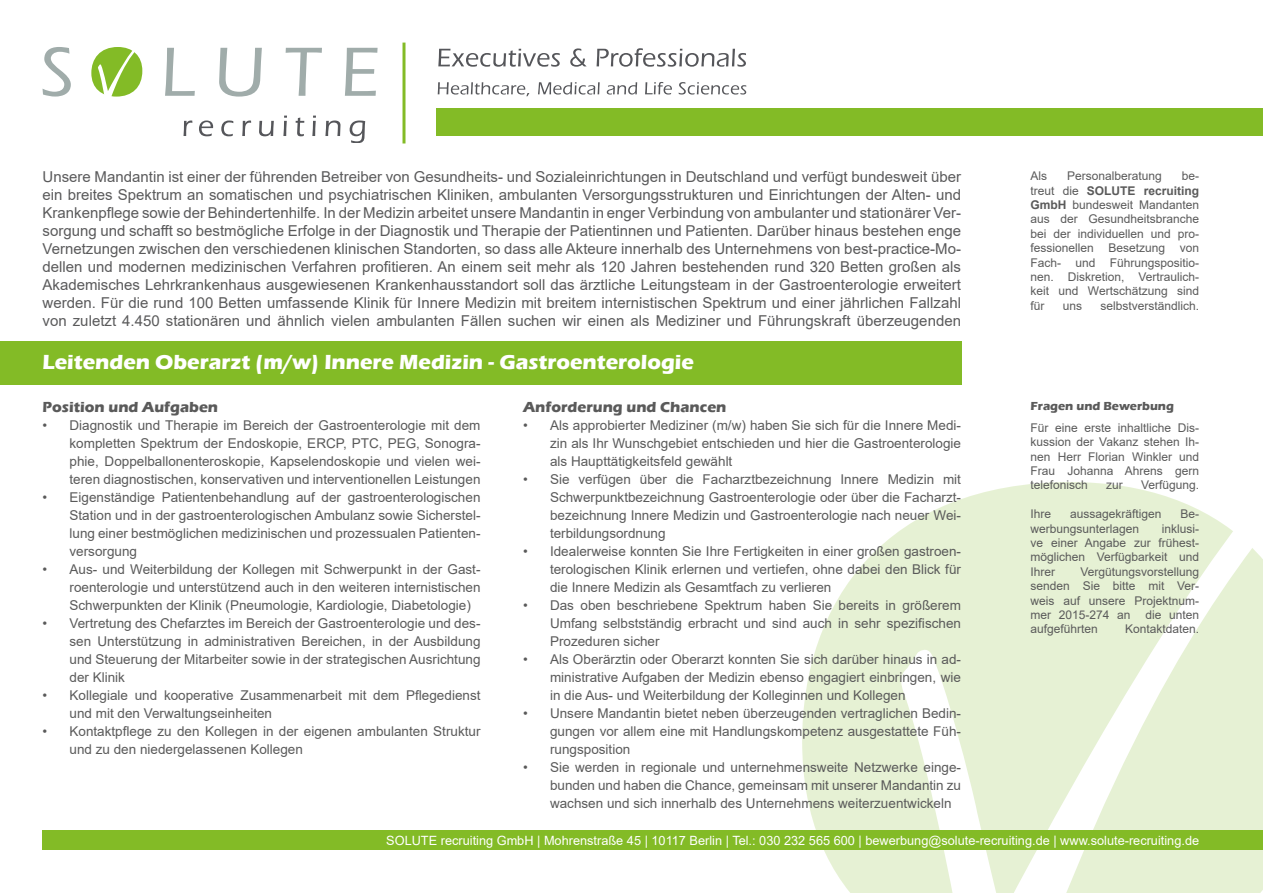
<style>
.page{position:relative;width:1263px;height:893px;background:#fff}
.page>*{position:absolute;margin:0;border:0;box-sizing:border-box;transform-origin:0 0}
.t1{font:700 21px "Eras ITC";color:#fff}
.t2{font:15px/18px "Arial";color:#5a5a5b;text-align:justify}
.t3{font:700 15px "Eras ITC";color:#5a5a5a}
.t4{font:13.5px/18px "Arial";color:#5a5a5a;text-align:justify}
.t5{font:12.75px "Arial";color:#fff}
.t6{font:12px/14.4px "Arial";color:#5a5a5a;text-align:justify}
.t7{font:700 12px "Eras ITC";color:#5a5a5a}
.s1{font-weight:700}
</style>
<div class="page">
<svg style="left:802px;top:532px;width:96px;height:361px;fill:#e6f1d4"></svg>
<svg style="left:898px;top:482px;width:365px;height:411px;fill:#e6f1d4"></svg>
<div style="left:0;top:341px;width:961px;height:44px;background:#83bb26"></div>
<svg style="left:183px;top:116px;width:182px;height:27px"></svg>
<svg style="left:165px;top:48px;width:213px;height:49px"></svg>
<hr style="left:402px;top:43px;width:3px;height:100px;background:#83bb26">
<svg style="left:438px;top:82px;width:308px;height:14px"></svg>
<svg style="left:438px;top:48px;width:308px;height:19px"></svg>
<div style="left:91px;top:47px;width:51px;height:50px;background:#83bb26;border-radius:50%"></div>
<svg style="left:98px;top:47px;width:42px;height:50px"></svg>
<svg style="left:43px;top:47px;width:28px;height:50px"></svg>
<div style="left:437px;top:108px;width:826px;height:28px;background:#83bb26"></div>
<div style="left:43px;top:830px;width:1220px;height:20px;background:#83bb26"></div>
<p class="t2" style="left:43px;top:168px;width:920px">Unsere Mandantin ist einer der führenden Betreiber von Gesundheits- und Sozialeinrichtungen in Deutschland und verfügt bundesweit über ein breites Spektrum an somatischen und psychiatrischen Kliniken, ambulanten Versorgungsstrukturen und Einrichtungen der Alten- und Krankenpflege sowie der Behindertenhilfe. In der Medizin arbeitet unsere Mandantin in enger Verbindung von ambulanter und stationärer Ver&shy;sorgung und schafft so bestmögliche Erfolge in der Diagnostik und Therapie der Patientinnen und Patienten. Darüber hinaus bestehen enge Vernetzungen zwischen den verschiedenen klinischen Standorten, so dass alle Akteure innerhalb des Unternehmens von best-practice-Mo&shy;dellen und modernen medizinischen Verfahren profitieren. An einem seit mehr als 120 Jahren bestehenden rund 320 Betten großen als Akademisches Lehrkrankenhaus ausgewiesenen Krankenhausstandort soll das ärztliche Leitungsteam in der Gastroenterologie erweitert werden. Für die rund 100 Betten umfassende Klinik für Innere Medizin mit breitem internistischen Spektrum und einer jährlichen Fallzahl von zuletzt 4.450 stationären und ähnlich vielen ambulanten Fällen suchen wir einen als Mediziner und Führungskraft überzeugenden</p>
<p class="t6" style="left:1030px;top:169px;width:18px">Als</p>
<p class="t6" style="left:1067px;top:169px;width:96px">Personalberatung</p>
<p class="t6" style="left:1030px;top:169px;width:170px;text-indent:151px">be&shy;treut die <span class="s1">SOLUTE recruiting GmbH</span> bundesweit Mandanten aus der Gesundheitsbranche bei der individuellen und pro&shy;fessionellen Besetzung von Fach- und Führungspositio&shy;nen. Diskretion, Vertraulich&shy;keit und Wertschätzung sind für</p>
<p class="t6" style="left:1063px;top:298px;width:21px">uns</p>
<p class="t6" style="left:1100px;top:298px;width:100px">selbstverständlich.</p>
<h1 class="t1" style="left:43px;top:350px;width:653px">Leitenden Oberarzt (m/w) Innere Medizin - Gastroenterologie</h1>
<p class="t3" style="left:43px;top:399px;width:177px">Position und Aufgaben</p>
<p class="t4" style="left:70px;top:416px;width:412px;text-indent:-27px">• Diagnostik und Therapie im Bereich der Gastroenterologie mit dem kompletten Spektrum der Endoskopie, ERCP, PTC, PEG, Sonogra&shy;phie, Doppelballonenteroskopie, Kapselendoskopie und vielen wei&shy;teren diagnostischen, konservativen und interventionellen Leistungen</p>
<p class="t4" style="left:70px;top:488px;width:412px;text-indent:-27px">• Eigenständige Patientenbehandlung auf der gastroenterologischen Station und in der gastroenterologischen Ambulanz sowie Sicherstel&shy;lung einer bestmöglichen medizinischen und prozessualen Patienten&shy;versorgung</p>
<p class="t4" style="left:70px;top:560px;width:412px;text-indent:-27px">• Aus- und Weiterbildung der Kollegen mit Schwerpunkt in der Gast&shy;roenterologie und unterstützend auch in den weiteren internistischen Schwerpunkten der Klinik (Pneumologie, Kardiologie, Diabetologie)</p>
<p class="t4" style="left:70px;top:614px;width:412px;text-indent:-27px">• Vertretung des Chefarztes im Bereich der Gastroenterologie und des&shy;sen Unterstützung in administrativen Bereichen, in der Ausbildung und Steuerung der Mitarbeiter sowie in der strategischen Ausrichtung der Klinik</p>
<p class="t4" style="left:70px;top:686px;width:412px;text-indent:-27px">• Kollegiale und kooperative Zusammenarbeit mit dem Pflegedienst und mit den Verwaltungseinheiten</p>
<p class="t4" style="left:70px;top:722px;width:412px;text-indent:-27px">• Kontaktpflege zu den Kollegen in der eigenen ambulanten Struktur und zu den niedergelassenen Kollegen</p>
<p class="t3" style="left:523px;top:399px;width:205px">Anforderung und Chancen</p>
<p class="t4" style="left:550px;top:416px;width:412px;text-indent:-27px">• Als approbierter Mediziner (m/w) haben Sie sich für die Innere Medi&shy;zin als Ihr Wunschgebiet entschieden und hier die Gastroenterologie als Haupttätigkeitsfeld gewählt</p>
<p class="t4" style="left:550px;top:470px;width:412px;text-indent:-27px">• Sie verfügen über die Facharztbezeichnung Innere Medizin mit Schwerpunktbezeichnung Gastroenterologie oder über die Facharzt&shy;bezeichnung Innere Medizin und Gastroenterologie nach neuer Wei&shy;terbildungsordnung</p>
<p class="t4" style="left:550px;top:542px;width:412px;text-indent:-27px">• Idealerweise konnten Sie Ihre Fertigkeiten in einer großen gastroen&shy;terologischen Klinik erlernen und vertiefen, ohne dabei den Blick für die Innere Medizin als Gesamtfach zu verlieren</p>
<p class="t4" style="left:550px;top:596px;width:412px;text-indent:-27px">• Das oben beschriebene Spektrum haben Sie bereits in größerem Umfang selbstständig erbracht und sind auch in sehr spezifischen Prozeduren sicher</p>
<p class="t4" style="left:550px;top:650px;width:412px;text-indent:-27px">• Als Oberärztin oder Oberarzt konnten Sie sich darüber hinaus in ad&shy;ministrative Aufgaben der Medizin ebenso engagiert einbringen, wie in die Aus- und Weiterbildung der Kolleginnen und Kollegen</p>
<p class="t4" style="left:550px;top:704px;width:412px;text-indent:-27px">• Unsere Mandantin bietet neben überzeugenden vertraglichen Bedin&shy;gungen vor allem eine mit Handlungskompetenz ausgestattete Füh&shy;rungsposition</p>
<p class="t4" style="left:550px;top:758px;width:412px;text-indent:-27px">• Sie werden in regionale und unternehmensweite Netzwerke einge&shy;bunden und haben die Chance, gemeinsam mit unserer Mandantin zu wachsen und sich innerhalb des Unternehmens weiterzuentwickeln</p>
<p class="t7" style="left:1030px;top:399px;width:145px">Fragen und Bewerbung</p>
<p class="t6" style="left:1030px;top:420px;width:170px">Für eine erste inhaltliche Dis&shy;kussion der Vakanz stehen Ih&shy;nen Herr Florian Winkler und Frau Johanna Ahrens gern telefonisch</p>
<p class="t6" style="left:1106px;top:478px;width:18px">zur</p>
<p class="t6" style="left:1141px;top:478px;width:60px">Verfügung.</p>
<p class="t6" style="left:1030px;top:507px;width:22px">Ihre</p>
<p class="t6" style="left:1070px;top:507px;width:93px">aussagekräftigen</p>
<p class="t6" style="left:1180px;top:507px;width:20px">Be-</p>
<p class="t6" style="left:1030px;top:521px;width:110px">werbungsunterlagen</p>
<p class="t6" style="left:1030px;top:521px;width:170px;text-indent:131px">inklusi&shy;ve einer Angabe zur frühest&shy;möglichen Verfügbarkeit und Ihrer</p>
<p class="t6" style="left:1030px;top:564px;width:170px;text-indent:50px">Vergütungsvorstellung senden Sie bitte mit Ver&shy;weis auf unsere Projektnum&shy;mer 2015-274 an</p>
<p class="t6" style="left:1145px;top:607px;width:55px">die unten</p>
<p class="t6" style="left:1030px;top:622px;width:69px">aufgeführten</p>
<p class="t6" style="left:1125px;top:622px;width:76px">Kontaktdaten.</p>
<p class="t5" style="left:386px;top:831px;width:814px">SOLUTE recruiting GmbH | Mohrenstraße 45 | 10117 Berlin | Tel.: 030 232 565 600 | bewerbung@solute-recruiting.de | www.solute-recruiting.de</p>
</div>
